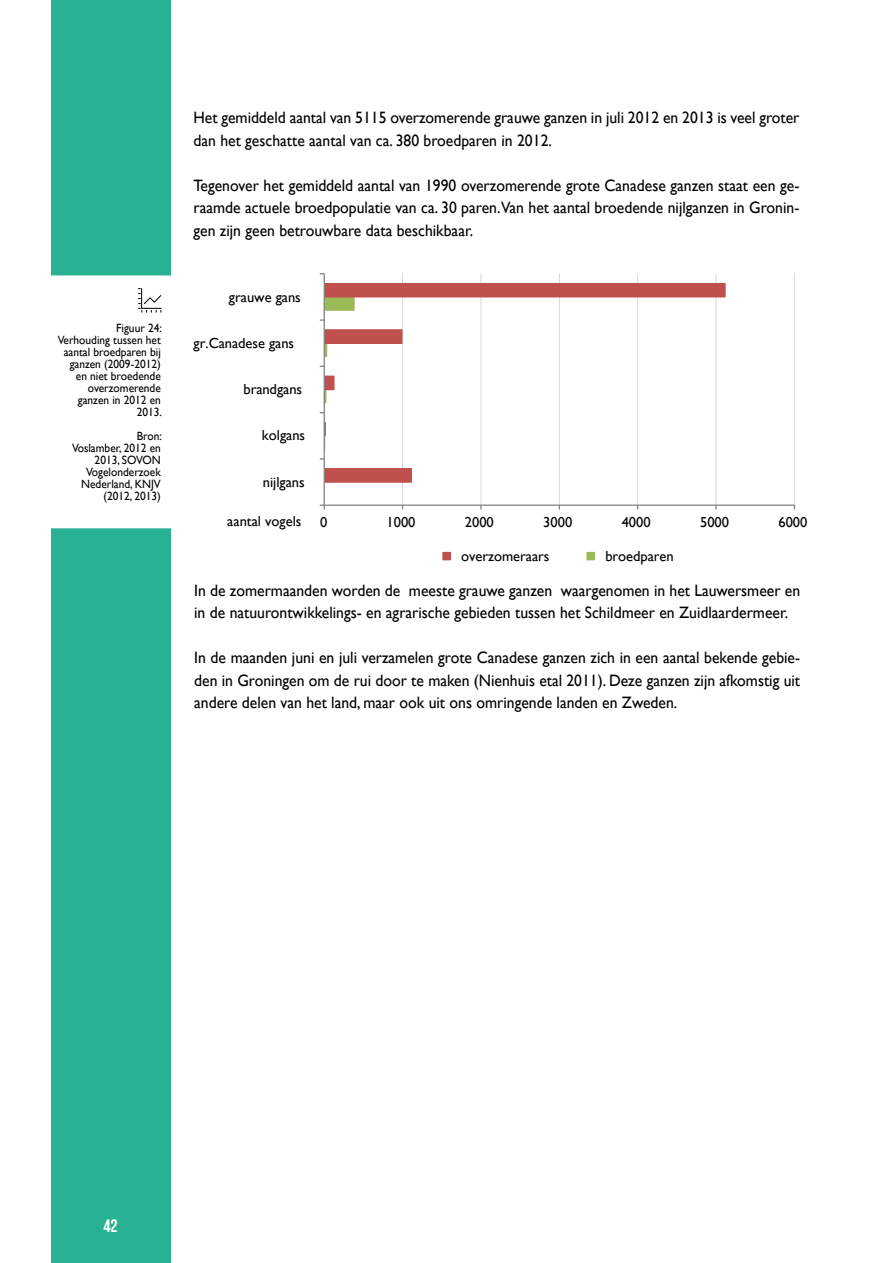
<style>
.page{position:relative;width:893px;height:1263px;background:#fff}
.page>*{position:absolute;margin:0;border:0;box-sizing:border-box;transform-origin:0 0}
.t1{font:18px "Bebas Neue";color:#fff}
.t2{font:16.5px/22.5px "Gill Sans";color:#000;scale:.95 1}
.t3{font:14.55px "Gill Sans";color:#000}
.t4{font:12px/12px "Gill Sans";color:#000;text-align:right;scale:.95 1}
</style>
<div class="page">
<div style="left:51px;top:0;width:119px;height:1263px;background:#28b193"></div>
<div style="left:51px;top:276px;width:119px;height:252px;background:#fff"></div>
<svg style="left:138px;top:288px;width:24px;height:25px"></svg>
<hr style="left:402px;top:274px;width:1px;height:231px;background:#d9d9d9">
<hr style="left:481px;top:274px;width:1px;height:231px;background:#d9d9d9">
<hr style="left:559px;top:274px;width:1px;height:231px;background:#d9d9d9">
<hr style="left:637px;top:274px;width:1px;height:231px;background:#d9d9d9">
<hr style="left:716px;top:274px;width:1px;height:231px;background:#d9d9d9">
<hr style="left:794px;top:274px;width:1px;height:231px;background:#d9d9d9">
<svg style="left:325px;top:390px;width:1px;height:13px"></svg>
<div style="left:324px;top:342px;width:3px;height:15px;border:1px solid #9bbb59"></div>
<div style="left:324px;top:297px;width:30px;height:13px;background:#9bbb59"></div>
<div style="left:324px;top:296px;width:31px;height:15px;border:1px solid #9bbb59"></div>
<div style="left:324px;top:469px;width:87px;height:13px;background:#c0504d"></div>
<div style="left:324px;top:468px;width:88px;height:15px;border:1px solid #c0504d"></div>
<svg style="left:325px;top:422px;width:1px;height:28px"></svg>
<div style="left:324px;top:376px;width:10px;height:14px;background:#c0504d"></div>
<div style="left:324px;top:376px;width:11px;height:14px;border:1px solid #c0504d"></div>
<div style="left:324px;top:330px;width:78px;height:13px;background:#c0504d"></div>
<div style="left:324px;top:329px;width:78px;height:15px;border:1px solid #c0504d"></div>
<div style="left:324px;top:284px;width:401px;height:13px;background:#c0504d"></div>
<div style="left:324px;top:283px;width:402px;height:14px;border:1px solid #c0504d"></div>
<hr style="left:324px;top:504px;width:470px;height:2px;background:#868686">
<hr style="left:324px;top:274px;width:1px;height:231px;background:#868686">
<svg style="left:320px;top:504px;width:5px;height:5px"></svg>
<div style="left:443px;top:552px;width:7px;height:8px;background:#c0504d"></div>
<div style="left:442px;top:552px;width:9px;height:8px;border:1px solid #c0504d"></div>
<div style="left:587px;top:552px;width:7px;height:8px;background:#9bbb59"></div>
<div style="left:586px;top:552px;width:9px;height:8px;border:1px solid #9bbb59"></div>
<p class="t4" style="left:58px;top:322px;width:111px">Figuur 24:<br>Verhouding tussen het aantal broedparen bij ganzen (2009-2012) en niet broedende overzomerende ganzen in 2012 en<br>2013.</p>
<p class="t4" style="left:72px;top:430px;width:96px">Bron:<br>Voslamber, 2012 en<br>2013, SOVON<br>Vogelonderzoek<br>Nederland, KNJV (2012, 2013)</p>
<p class="t2" style="left:193px;top:107px;width:639px">Het gemiddeld aantal van 5115 overzomerende grauwe ganzen in juli 2012 en 2013 is veel groter dan het geschatte aantal van ca. 380 broedparen in 2012.</p>
<p class="t2" style="left:193px;top:174px;width:639px;text-align:justify">Tegenover het gemiddeld aantal van 1990 overzomerende grote Canadese ganzen staat een ge&shy;raamde actuele broedpopulatie van ca. 30 paren.Van het aantal broedende nijlganzen in Gronin&shy;gen zijn geen betrouwbare data beschikbaar.</p>
<p class="t3" style="left:229px;top:288px;width:73px">grauwe gans</p>
<p class="t3" style="left:194px;top:334px;width:102px">gr.Canadese gans</p>
<p class="t3" style="left:243px;top:381px;width:60px">brandgans</p>
<p class="t3" style="left:262px;top:427px;width:45px">kolgans</p>
<p class="t3" style="left:263px;top:473px;width:43px">nijlgans</p>
<p class="t3" style="left:227px;top:512px;width:76px">aantal vogels</p>
<p class="t3" style="left:320px;top:514px;width:9px">0</p>
<p class="t3" style="left:387px;top:514px;width:30px">1000</p>
<p class="t3" style="left:465px;top:514px;width:30px">2000</p>
<p class="t3" style="left:543px;top:514px;width:30px">3000</p>
<p class="t3" style="left:622px;top:514px;width:30px">4000</p>
<p class="t3" style="left:700px;top:514px;width:30px">5000</p>
<p class="t3" style="left:778px;top:514px;width:30px">6000</p>
<p class="t3" style="left:461px;top:547px;width:90px">overzomeraars</p>
<p class="t3" style="left:605px;top:547px;width:70px">broedparen</p>
<p class="t2" style="left:194px;top:579px;width:639px">In de zomermaanden worden de meeste grauwe ganzen waargenomen in het Lauwersmeer en in de natuurontwikkelings- en agrarische gebieden tussen het Schildmeer en Zuidlaardermeer.</p>
<p class="t2" style="left:194px;top:647px;width:639px;text-align:justify">In de maanden juni en juli verzamelen grote Canadese ganzen zich in een aantal bekende gebie&shy;den in Groningen om de rui door te maken (Nienhuis etal 2011). Deze ganzen zijn afkomstig uit andere delen van het land, maar ook uit ons omringende landen en Zweden.</p>
<p class="t1" style="left:103px;top:1216px;width:16px">42</p>
</div>
